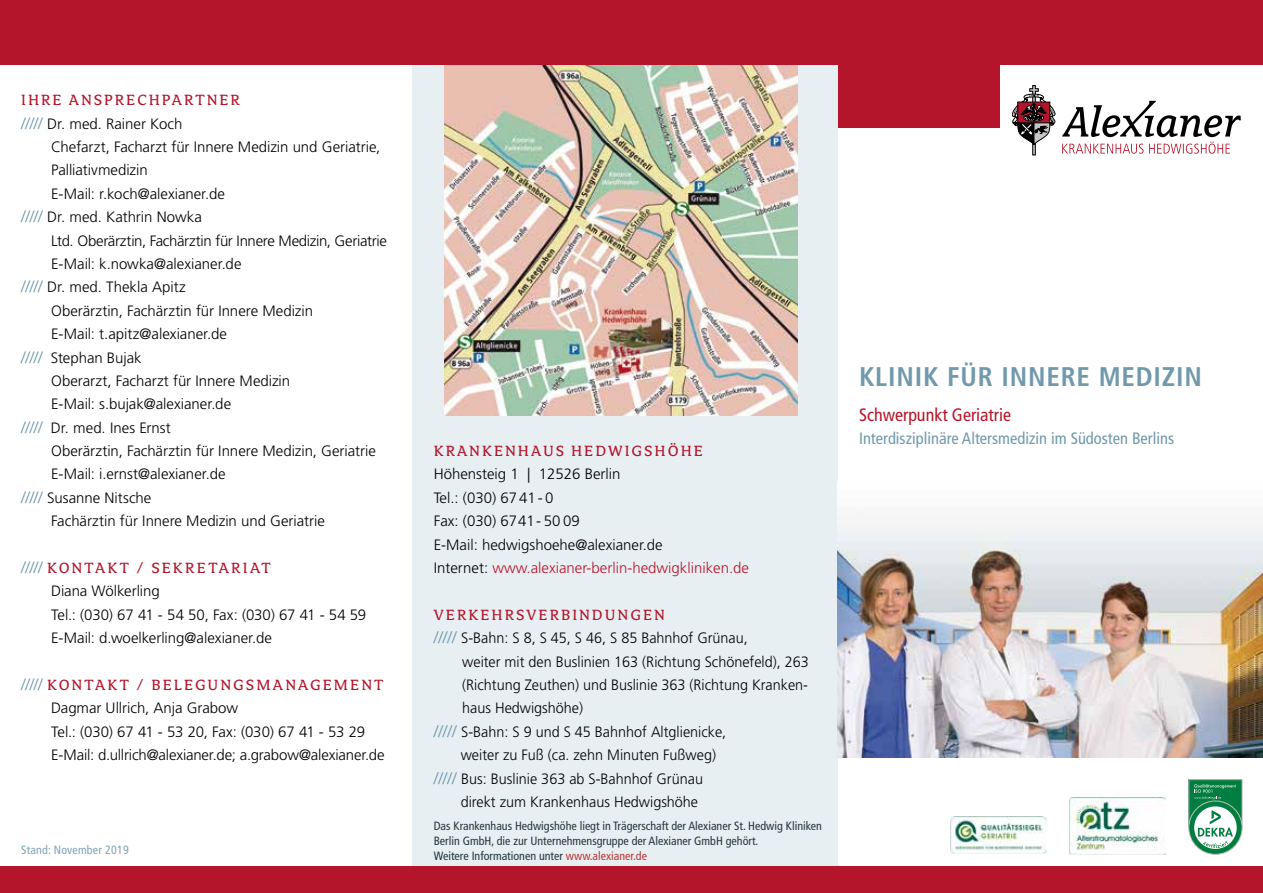
<style>
.page{position:relative;width:1263px;height:893px;background:#fff}
.page>*{position:absolute;margin:0;border:0;box-sizing:border-box;transform-origin:0 0}
.t1{font:700 condensed 27px "Frutiger LT Std";letter-spacing:.03em;color:#7199ac}
.t2{font:condensed 18px "Frutiger LT Std";color:#b5152b}
.t3{font:16.5px "Avance";letter-spacing:.12em;color:#b5152b}
.t4{font:condensed 16.5px "Frutiger LT Std";color:#7199ac}
.t5{font:300 15px/23.4px "Frutiger LT Std";color:#000}
.t6{font:300 15px "Frutiger LT Std";color:#000;scale:.96 1}
.t7{font:300 15px "Frutiger LT Std";letter-spacing:-.02em;color:#000}
.t8{font:condensed 12px/15px "Frutiger LT Std";color:#24353e}
.t9{font:condensed 12px "Frutiger LT Std";letter-spacing:.015em;color:#7ea3b4}
.s1{font-size:16.2px;color:#7199ac}
.s2{font-family:"Frutiger LT Std";font-weight:300;font-size:16.2px;color:#7199ac}
.s3{color:#b5152b}
.s4{font-size:16.5px;color:#7199ac}
.s5{color:#bc3736}
</style>
<div class="page">
<div style="left:412px;top:1px;width:426px;height:891px;background:#e8eff3"></div>
<div style="left:1189px;top:801px;width:53px;height:53px;background:#007d3f;border-radius:50%"></div>
<svg style="left:1188px;top:779px;width:54px;height:70px"></svg>
<img style="left:444px;top:65px;width:354px;height:350px">
<div style="left:838px;top:0;width:161px;height:128px;background:#b5152b"></div>
<svg style="left:1062px;top:101px;width:179px;height:53px"></svg>
<svg style="left:1012px;top:85px;width:43px;height:70px"></svg>
<div style="left:0;top:866px;width:1263px;height:27px;background:#b5152b"></div>
<div style="left:0;top:0;width:1263px;height:65px;background:#b5152b"></div>
<img style="left:950px;top:817px;width:96px;height:36px">
<img style="left:1069px;top:797px;width:96px;height:58px">
<img style="left:838px;top:524px;width:425px;height:234px">
<p class="t3" style="left:21px;top:91px;width:220px">IHRE ANSPRECHPARTNER</p>
<p class="t5" style="left:21px;top:112px;width:163px"><span class="s1">/////</span> Dr. med. Rainer Koch</p>
<p class="t5" style="left:51px;top:135px;width:331px">Chefarzt, Facharzt für Innere Medizin und Geriatrie,</p>
<p class="t5" style="left:51px;top:159px;width:98px">Palliativmedizin</p>
<p class="t5" style="left:51px;top:182px;width:176px">E-Mail: r.koch@alexianer.de</p>
<p class="t5" style="left:21px;top:206px;width:182px"><span class="s1">/////</span> Dr. med. Kathrin Nowka</p>
<p class="t7" style="left:51px;top:232px;width:337px">Ltd. Oberärztin, Fachärztin für Innere Medizin, Geriatrie</p>
<p class="t5" style="left:51px;top:252px;width:192px">E-Mail: k.nowka@alexianer.de</p>
<p class="t5" style="left:21px;top:276px;width:166px"><span class="s1">/////</span> Dr. med. Thekla Apitz</p>
<p class="t5" style="left:51px;top:299px;width:264px">Oberärztin, Fachärztin für Innere Medizin</p>
<p class="t5" style="left:51px;top:322px;width:178px">E-Mail: t.apitz@alexianer.de</p>
<p class="t5" style="left:21px;top:346px;width:122px"><span class="s1">/////</span> Stephan Bujak</p>
<p class="t5" style="left:51px;top:369px;width:241px">Oberarzt, Facharzt für Innere Medizin</p>
<p class="t5" style="left:51px;top:393px;width:182px">E-Mail: s.bujak@alexianer.de</p>
<p class="t5" style="left:21px;top:416px;width:151px"><span class="s1">/////</span> Dr. med. Ines Ernst</p>
<p class="t5" style="left:51px;top:439px;width:326px">Oberärztin, Fachärztin für Innere Medizin, Geriatrie</p>
<p class="t5" style="left:51px;top:463px;width:176px">E-Mail: i.ernst@alexianer.de</p>
<p class="t5" style="left:21px;top:486px;width:132px"><span class="s1">/////</span> Susanne Nitsche</p>
<p class="t5" style="left:51px;top:510px;width:276px">Fachärztin für Innere Medizin und Geriatrie</p>
<p class="t3" style="left:21px;top:559px;width:251px"><span class="s2">/////</span> KONTAKT / SEKRETARIAT</p>
<p class="t5" style="left:51px;top:580px;width:317px">Diana Wölkerling<br>Tel.: (030) 67 41 - 54 50, Fax: (030) 67 41 - 54 59<br>E-Mail: d.woelkerling@alexianer.de</p>
<p class="t3" style="left:21px;top:676px;width:364px"><span class="s2">/////</span> KONTAKT / BELEGUNGSMANAGEMENT</p>
<p class="t5" style="left:51px;top:697px;width:335px">Dagmar Ullrich, Anja Grabow<br>Tel.: (030) 67 41 - 53 20, Fax: (030) 67 41 - 53 29<br>E-Mail: d.ullrich@alexianer.de; a.grabow@alexianer.de</p>
<p class="t9" style="left:21px;top:842px;width:109px">Stand: November 2019</p>
<p class="t3" style="left:434px;top:442px;width:271px">KRANKENHAUS HEDWIGSHÖHE</p>
<p class="t5" style="left:434px;top:463px;width:317px">Höhensteig 1 | 12526 Berlin<br>Tel.: (030) 67 41 - 0<br>Fax: (030) 67 41 - 50 09<br>E-Mail: hedwigshoehe@alexianer.de<br>Internet: <span class="s3">www.alexianer-berlin-hedwigkliniken.de</span></p>
<p class="t3" style="left:434px;top:606px;width:233px">VERKEHRSVERBINDUNGEN</p>
<p class="t6" style="left:434px;top:629px;width:329px"><span class="s4">/////</span> S-Bahn: S 8, S 45, S 46, S 85 Bahnhof Grünau,</p>
<p class="t6" style="left:462px;top:653px;width:362px">weiter mit den Buslinien 163 (Richtung Schönefeld), 263</p>
<p class="t6" style="left:462px;top:676px;width:362px">(Richtung Zeuthen) und Buslinie 363 (Richtung Kranken-</p>
<p class="t6" style="left:462px;top:700px;width:127px">haus Hedwigshöhe)</p>
<p class="t6" style="left:434px;top:723px;width:306px"><span class="s4">/////</span> S-Bahn: S 9 und S 45 Bahnhof Altglienicke,</p>
<p class="t6" style="left:461px;top:746px;width:267px">weiter zu Fuß (ca. zehn Minuten Fußweg)</p>
<p class="t6" style="left:434px;top:770px;width:282px"><span class="s4">/////</span> Bus: Buslinie 363 ab S-Bahnhof Grünau</p>
<p class="t6" style="left:461px;top:793px;width:249px">direkt zum Krankenhaus Hedwigshöhe</p>
<p class="t8" style="left:434px;top:818px;width:390px">Das Krankenhaus Hedwigshöhe liegt in Trägerschaft der Alexianer St. Hedwig Kliniken<br>Berlin GmbH, die zur Unternehmensgruppe der Alexianer GmbH gehört.<br>Weitere Informationen unter <span class="s5">www.alexianer.de</span></p>
<h1 class="t1" style="left:859px;top:360px;width:345px">KLINIK FÜR INNERE MEDIZIN</h1>
<p class="t2" style="left:859px;top:404px;width:154px">Schwerpunkt Geriatrie</p>
<p class="t4" style="left:859px;top:429px;width:317px">Interdisziplinäre Altersmedizin im Südosten Berlins</p>
</div>
